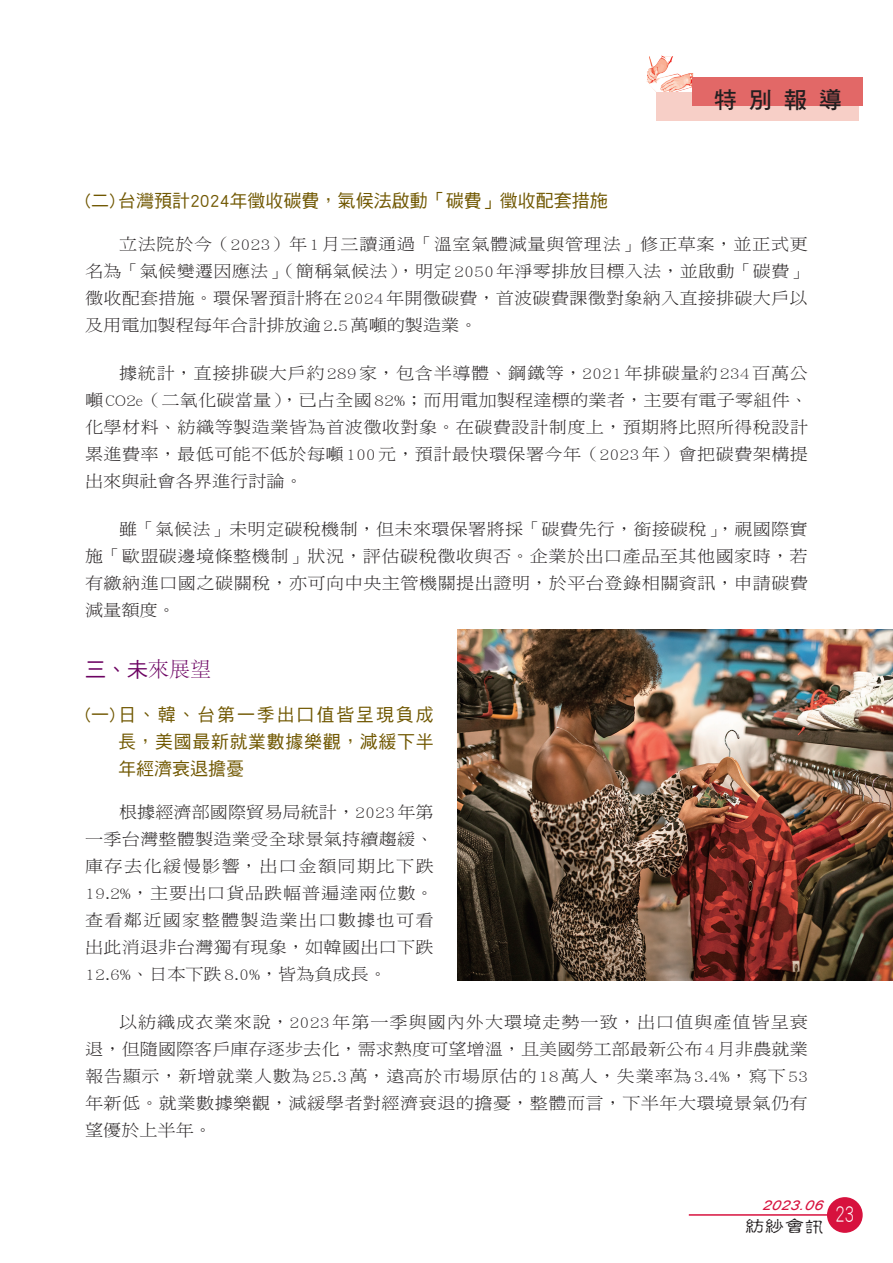
<style>
.page{position:relative;width:893px;height:1263px;background:#fff}
.page>*{position:absolute;margin:0;border:0;box-sizing:border-box;transform-origin:0 0}
.t1{font:23.1px "DF Hei Std W7";color:#231f20}
.大標{font:21px "DF Hei Std W5";color:#6c0362}
.中標{font:18px/27px "DF Hei Std W5";color:#705700;text-align:justify}
.內文{font:16.5px/27px "DF Ming Std W3";letter-spacing:.02em;color:#231f20;text-align:justify;scale:1.1 1}
.t2{font:16.5px "DF Gu Yin Std W5";color:#231f20;scale:1.2 1}
.t3{font:italic 13.5px "Arial";color:#d7123e;scale:1.2 1}
.s1{font-family:"Adobe Song Std";font-weight:300}
</style>
<div class="page">
<img style="left:457px;top:630px;width:436px;height:350px">
<img style="left:646px;top:55px;width:47px;height:37px">
<div style="left:656px;top:92px;width:203px;height:29px;background:#f7cfc7"></div>
<div style="left:692px;top:77px;width:171px;height:29px;background:#e26867"></div>
<hr style="left:689px;top:1214px;width:143px;height:2px;background:#d7123e">
<div style="left:828px;top:1198px;width:34px;height:34px;background:#d7123e;border-radius:50%"></div>
<div style="left:827px;top:1197px;width:36px;height:36px;border:2px solid #d7123e;border-radius:50%"></div>
<h1 class="t1" style="left:714px;top:87px;width:129px">特 別 報 導</h1>
<p class="中標" style="left:85px;top:187px;width:524px">(二) 台灣預計2024年徵收碳費，氣候法啟動「碳費」徵收配套措施</p>
<p class="內文" style="left:85px;top:230px;width:659px;text-indent:34px">立法院於今（2023）年1月三讀通過「溫室氣體減量與管理法」修正草案，並正式更名為「氣候變遷因應法」（簡稱氣候法），明定2050年淨零排放目標入法，並啟動「碳費」徵收配套措施。環保署預計將在2024年開徵碳費，首波碳費課徵對象納入直接排碳大戶以及用電加製程每年合計排放逾2.5萬噸的製造業。</p>
<p class="內文" style="left:85px;top:359px;width:659px;text-indent:34px">據統計，直接排碳大戶約289家，包含半導體、鋼鐵等，2021年排碳量約234百萬公噸CO2e（二氧化碳當量），已占全國82%；而用電加製程達標的業者，主要有電子零組件、化學材料、紡織等製造業皆為首波徵收對象。在碳費設計制度上，預期將比照所得稅設計累進費率，最低可能不低於每噸100元，預計最快環保署今年（2023年）會把碳費架構提出來與社會各界進行討論。</p>
<p class="內文" style="left:85px;top:515px;width:659px;text-indent:34px">雖「氣候法」未明定碳稅機制，但未來環保署將採「碳費先行，銜接碳稅」，視國際實施「歐盟碳邊境條整機制」狀況，評估碳稅徵收與否。企業於出口產品至其他國家時，若有繳納進口國之碳關稅，亦可向中央主管機關提出證明，於平台登錄相關資訊，申請碳費減量額度。</p>
<p class="大標" style="left:85px;top:658px;width:127px">三、未<span class="s1">來展望</span></p>
<p class="中標" style="left:118px;top:701px;width:317px;text-indent:-33px">(一)日、韓、台第一季出口值皆呈現負成長，美國最新就業數據樂觀，減緩下半年經濟衰退擔憂</p>
<p class="內文" style="left:85px;top:798px;width:319px;text-indent:34px">根據經濟部國際貿易局統計，2023年第一季台灣整體製造業受全球景氣持續趨緩、庫存去化緩慢影響，出口金額同期比下跌19.2%，主要出口貨品跌幅普遍達兩位數。查看鄰近國家整體製造業出口數據也可看出此消退非台灣獨有現象，如韓國出口下跌12.6%、日本下跌8.0%，皆為負成長。</p>
<p class="內文" style="left:85px;top:1009px;width:659px;text-indent:34px">以紡織成衣業來說，2023年第一季與國內外大環境走勢一致，出口值與產值皆呈衰退，但隨國際客戶庫存逐步去化，需求熱度可望增溫，且美國勞工部最新公布4月非農就業報告顯示，新增就業人數為25.3萬，遠高於市場原估的18萬人，失業率為3.4%，寫下53年新低。就業數據樂觀，減緩學者對經濟衰退的擔憂，整體而言，下半年大環境景氣仍有望優於上半年。</p>
<p class="t3" style="left:762px;top:1197px;width:55px">2023.06</p>
<p class="t2" style="left:745px;top:1217px;width:92px">紡紗會訊 <sup>23</sup></p>
</div>
